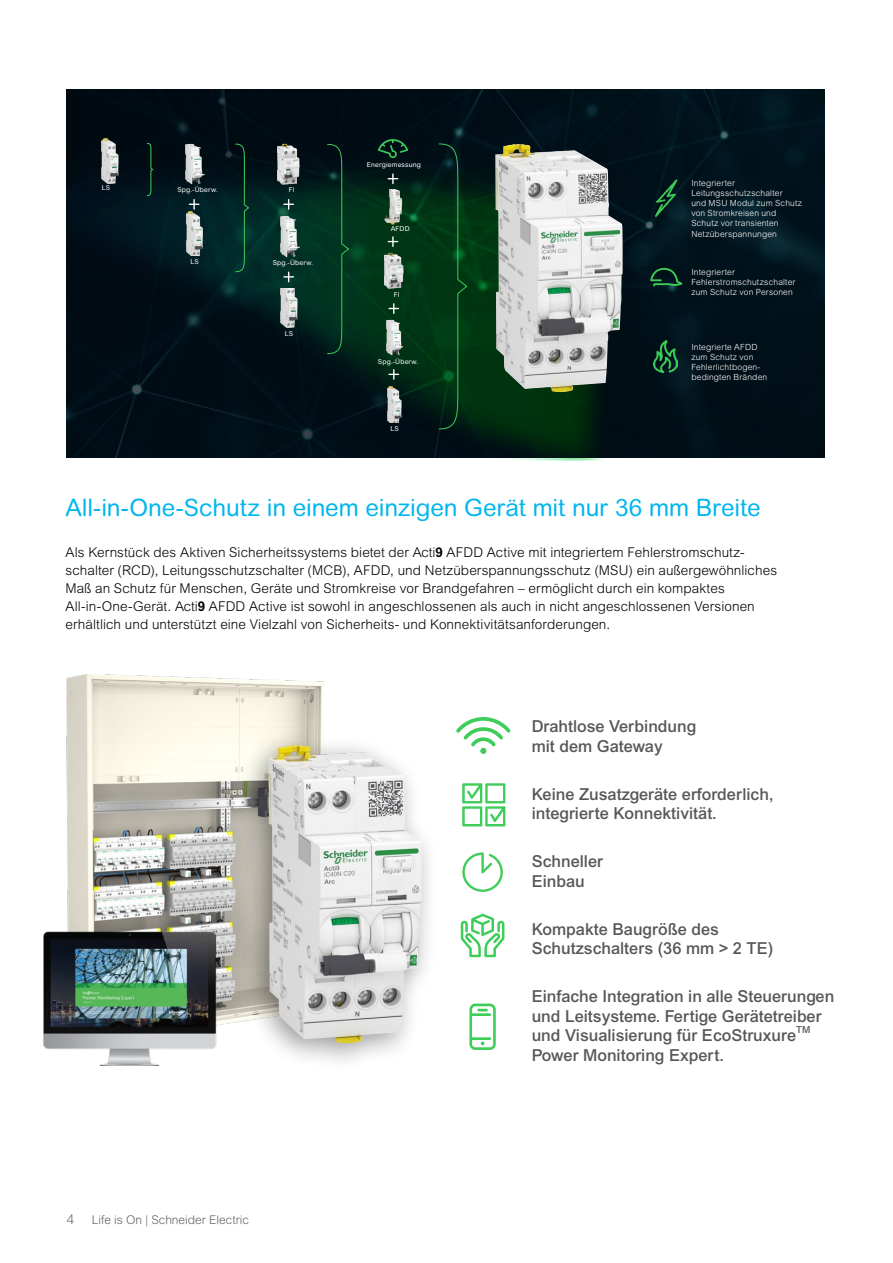
<style>
.page{position:relative;width:893px;height:1263px;background:#fff}
.page>*{position:absolute;margin:0;border:0;box-sizing:border-box;transform-origin:0 0}
.t1{font:24px "Arial Rounded MT Pro";letter-spacing:-.005em;color:#00b6ed}
.t2{font:500 16.5px/19.5px "Arial MT Pro";color:#575756}
.t3{font:300 13.5px/18px "Arial MT Pro";letter-spacing:.005em;color:#000}
.t4{font:300 13.5px "Arial MT Pro";color:#626469}
.t5{font:300 12px "Arial Rounded MT Pro";color:#626469}
.t6{font:500 9.6px "Arial MT Pro";color:#575756}
.t7{font:300 8.55px/10.1px "Arial Rounded MT Pro";letter-spacing:.02em;color:#fff}
.t8{font:6.75px "Arial Rounded MT Pro";letter-spacing:.025em;color:#fff}
.s1{font-weight:700}
</style>
<div class="page">
<img style="left:66px;top:675px;width:258px;height:350px">
<img style="left:43px;top:930px;width:175px;height:136px">
<svg style="left:469px;top:1003px;width:27px;height:47px"></svg>
<svg style="left:461px;top:914px;width:43px;height:43px"></svg>
<svg style="left:462px;top:852px;width:41px;height:40px"></svg>
<svg style="left:456px;top:717px;width:55px;height:37px"></svg>
<img style="left:66px;top:89px;width:759px;height:369px">
<img style="left:66px;top:127px;width:550px;height:333px">
<img style="left:384px;top:185px;width:19px;height:40px">
<img style="left:495px;top:144px;width:128px;height:248px">
<img style="left:277px;top:143px;width:29px;height:42px">
<img style="left:101px;top:138px;width:22px;height:45px">
<img style="left:186px;top:211px;width:21px;height:45px">
<img style="left:280px;top:289px;width:22px;height:38px">
<img style="left:387px;top:386px;width:18px;height:37px">
<img style="left:186px;top:143px;width:18px;height:42px">
<img style="left:280px;top:216px;width:19px;height:41px">
<img style="left:387px;top:320px;width:16px;height:36px">
<img style="left:384px;top:252px;width:25px;height:36px">
<svg style="left:189px;top:200px;width:10px;height:9px"></svg>
<svg style="left:284px;top:200px;width:9px;height:9px"></svg>
<svg style="left:388px;top:237px;width:10px;height:9px"></svg>
<svg style="left:388px;top:174px;width:10px;height:10px"></svg>
<svg style="left:389px;top:304px;width:10px;height:9px"></svg>
<svg style="left:284px;top:272px;width:9px;height:10px"></svg>
<svg style="left:389px;top:370px;width:10px;height:9px"></svg>
<img style="left:654px;top:341px;width:23px;height:31px">
<img style="left:646px;top:179px;width:40px;height:39px">
<svg style="left:650px;top:268px;width:32px;height:18px"></svg>
<svg style="left:438px;top:143px;width:30px;height:287px;background:#013416"></svg>
<svg style="left:146px;top:142px;width:8px;height:54px"></svg>
<svg style="left:235px;top:143px;width:15px;height:130px;background:#052f28"></svg>
<svg style="left:327px;top:143px;width:23px;height:212px;background:#033320"></svg>
<svg style="left:378px;top:139px;width:30px;height:19px"></svg>
<div style="left:239px;top:728px;width:200px;height:344px;background:#000;opacity:.4"></div>
<img style="left:268px;top:744px;width:154px;height:299px">
<svg style="left:462px;top:783px;width:43px;height:43px"></svg>
<p class="t8" style="left:102px;top:184px;width:10px">LS</p>
<p class="t8" style="left:177px;top:185px;width:42px">Spg.-Überw.</p>
<p class="t8" style="left:190px;top:257px;width:10px">LS</p>
<p class="t8" style="left:289px;top:185px;width:7px">FI</p>
<p class="t8" style="left:273px;top:259px;width:42px">Spg.-Überw.</p>
<p class="t8" style="left:285px;top:330px;width:10px">LS</p>
<p class="t8" style="left:367px;top:161px;width:56px">Energiemessung</p>
<p class="t8" style="left:391px;top:225px;width:20px">AFDD</p>
<p class="t8" style="left:394px;top:291px;width:7px">FI</p>
<p class="t8" style="left:378px;top:358px;width:42px">Spg.-Überw.</p>
<p class="t8" style="left:391px;top:425px;width:10px">LS</p>
<p class="t7" style="left:691px;top:178px;width:112px">Integrierter<br>Leitungsschutzschalter<br>und MSU Modul zum Schutz von Stromkreisen und<br>Schutz vor transienten<br>Netzüberspannungen</p>
<p class="t7" style="left:691px;top:268px;width:105px">Integrierter<br>Fehlerstromschutzschalter zum Schutz von Personen</p>
<p class="t7" style="left:691px;top:342px;width:77px">Integrierte AFDD zum Schutz von<br>Fehlerlichtbogen&shy;bedingten Bränden</p>
<h1 class="t1" style="left:65px;top:493px;width:697px">All-in-One-Schutz in einem einzigen Gerät mit nur 36 mm Breite</h1>
<p class="t3" style="left:65px;top:544px;width:713px">Als Kernstück des Aktiven Sicherheitssystems bietet der Acti<span class="s1">9</span> AFDD Active mit integriertem Fehlerstromschutz&shy;schalter (RCD), Leitungsschutzschalter (MCB), AFDD, und Netzüberspannungsschutz (MSU) ein außergewöhnliches Maß an Schutz für Menschen, Geräte und Stromkreise vor Brandgefahren – ermöglicht durch ein kompaktes All-in-One-Gerät. Acti<span class="s1">9</span> AFDD Active ist sowohl in angeschlossenen als auch in nicht angeschlossenen Versionen erhältlich und unterstützt eine Vielzahl von Sicherheits- und Konnektivitätsanforderungen.</p>
<p class="t2" style="left:532px;top:717px;width:166px">Drahtlose Verbindung mit dem Gateway</p>
<p class="t2" style="left:532px;top:785px;width:243px">Keine Zusatzgeräte erforderlich, integrierte Konnektivität.</p>
<p class="t2" style="left:532px;top:852px;width:73px">Schneller<br>Einbau</p>
<p class="t2" style="left:532px;top:920px;width:243px">Kompakte Baugröße des<br>Schutzschalters (36 mm &gt; 2 TE)</p>
<p class="t2" style="left:532px;top:987px;width:304px">Einfache Integration in alle Steuerungen und Leitsysteme. Fertige Gerätetreiber und Visualisierung für EcoStruxure</p>
<p class="t6" style="left:796px;top:1024px;width:16px">TM</p>
<p class="t4" style="left:67px;top:1210px;width:9px">4</p>
<p class="t5" style="left:92px;top:1212px;width:159px">Life is On | Schneider Electric</p>
<p class="t2" style="left:532px;top:1046px;width:194px">Power Monitoring Expert.</p>
</div>
